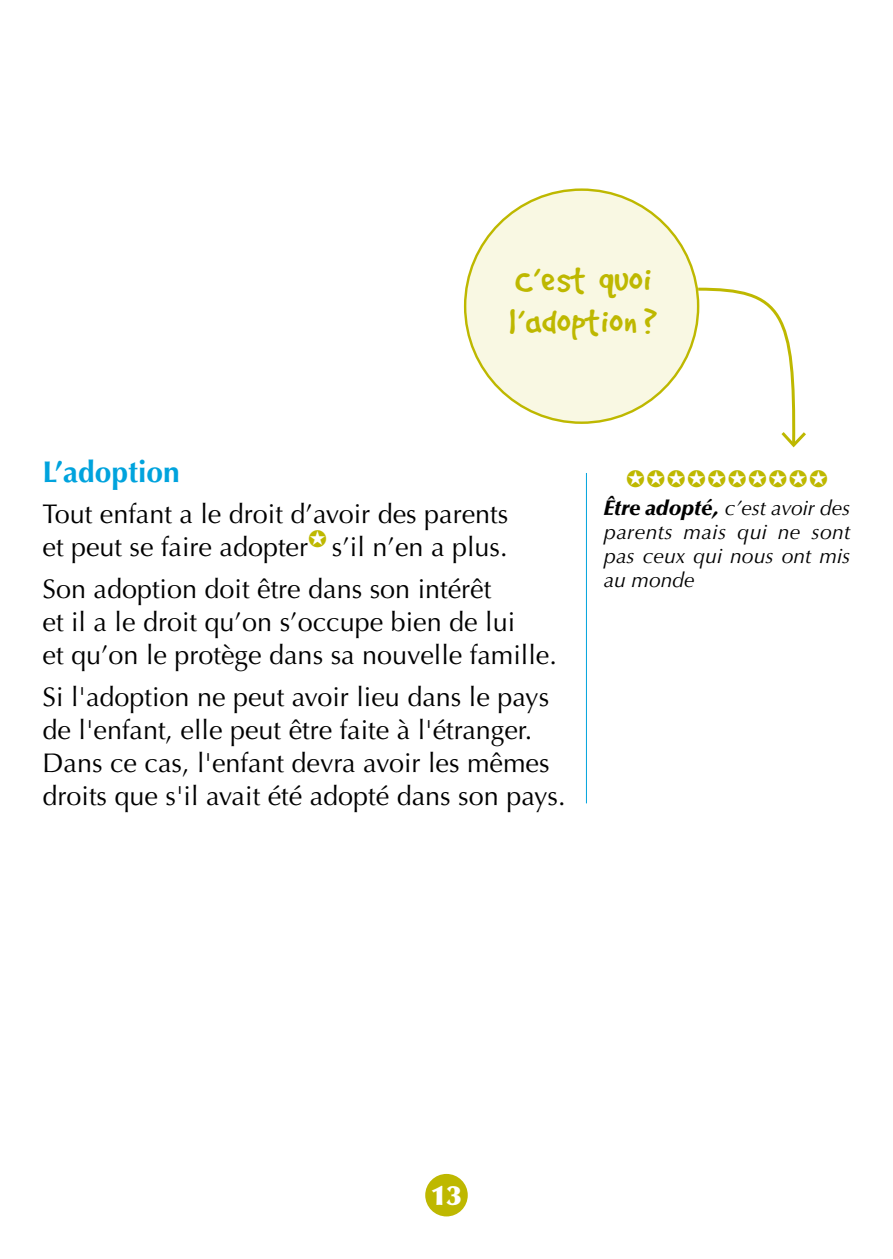
<style>
.page{position:relative;width:893px;height:1259px;background:#fff}
.page>*{position:absolute;margin:0;border:0;box-sizing:border-box;transform-origin:0 0}
.t1{font:39px/42px "Campbell Toddler";color:#beb800}
.t2{font:700 30px "Optima LT Std";color:#00a3dd}
.t3{font:27px/33px "Optima LT Std";color:#000}
.t4{font:900 27px "Optima LT Std";color:#fff}
.t5{font:24px "Zapf Dingbats ITC";color:#beb800}
.t6{font:italic 21px/24px "Optima LT Std";color:#000;text-align:justify}
.s1{font-weight:900}
</style>
<div class="page">
<div style="left:425px;top:1174px;width:43px;height:42px;background:#beb800;border-radius:50%"></div>
<hr style="left:586px;top:473px;width:1px;height:330px;background:#00a3dd">
<div style="left:465px;top:190px;width:233px;height:233px;background:#f9f8e3;border-radius:50%"></div>
<svg style="left:695px;top:286px;width:111px;height:162px"></svg>
<h1 class="t1" style="left:509px;top:259px;width:151px">C’est quoi l’adoption?</h1>
<p class="t2" style="left:43px;top:454px;width:139px">L’adoption</p>
<p class="t3" style="left:43px;top:498px;width:467px">Tout enfant a le droit d’avoir des parents et peut se faire adopter<sup>✪</sup> s’il n’en a plus.</p>
<p class="t3" style="left:43px;top:573px;width:516px">Son adoption doit être dans son intérêt<br>et il a le droit qu’on s’occupe bien de lui<br>et qu’on le protège dans sa nouvelle famille.</p>
<p class="t3" style="left:43px;top:680px;width:524px">Si l'adoption ne peut avoir lieu dans le pays de l'enfant, elle peut être faite à l'étranger.<br>Dans ce cas, l'enfant devra avoir les mêmes droits que s'il avait été adopté dans son pays.</p>
<p class="t5" style="left:626px;top:467px;width:203px">✪ ✪ ✪ ✪ ✪ ✪ ✪ ✪ ✪ ✪</p>
<p class="t6" style="left:604px;top:496px;width:248px"><span class="s1">Être adopté,</span> c’est avoir des parents mais qui ne sont pas ceux qui nous ont mis au monde</p>
<p class="t4" style="left:431px;top:1179px;width:33px">13</p>
</div>
